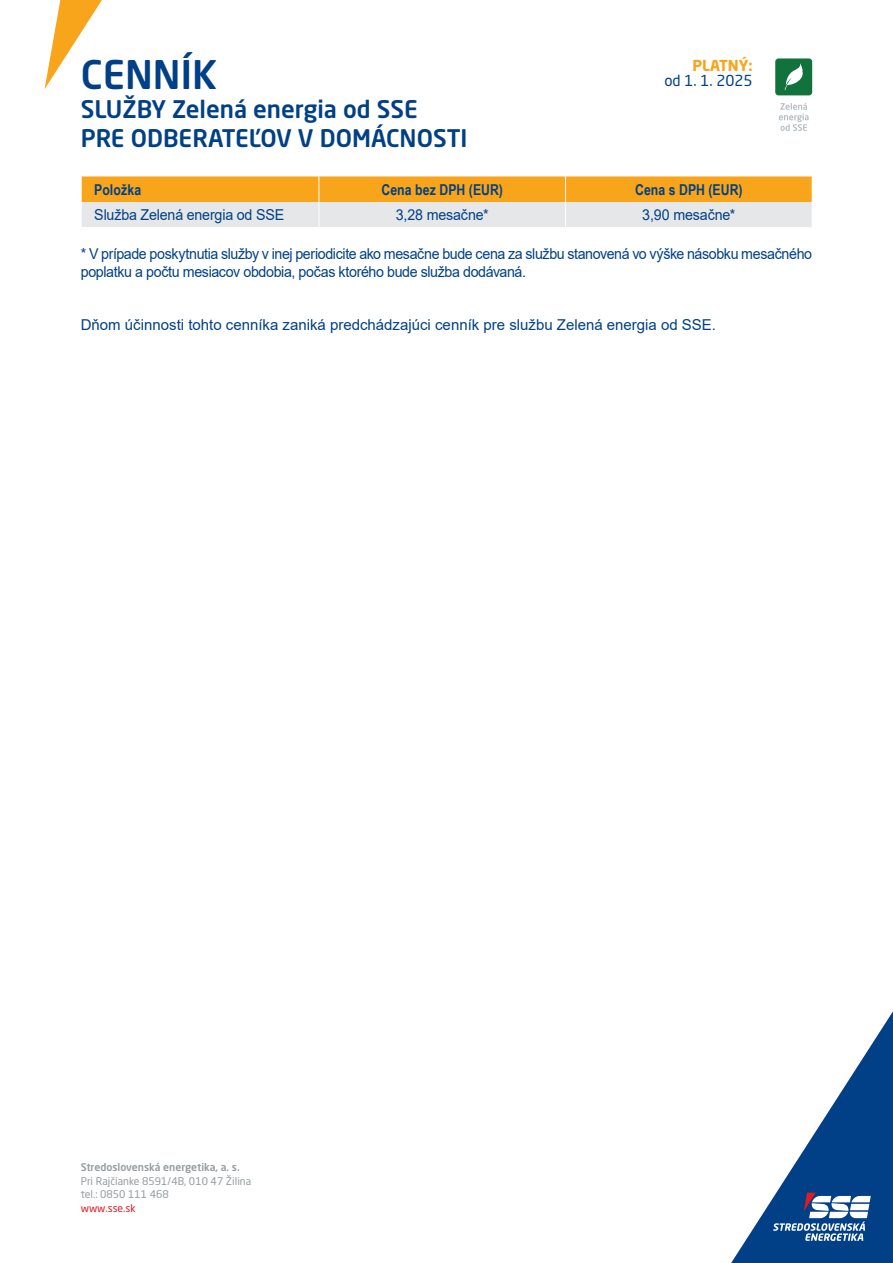
<style>
.page{position:relative;width:893px;height:1263px;background:#fff}
.page>*{position:absolute;margin:0;border:0;box-sizing:border-box;transform-origin:0 0}
.t1{font:500 39px "Neo Sans W1 G";color:#014086}
.t2{font:500 24px/28.8px "Neo Sans W1 G";color:#014086}
.t3{font:15px/18px "Arial";letter-spacing:-.02em;color:#014086;scale:.95 1}
.t4{font:15px "Arial";color:#014086}
.t5{font:700 15px "Arial Narrow";letter-spacing:.005em;color:#014086}
.t6{font:15px "Neo Sans W1 G";color:#014086}
.t7{font:700 15px "Neo Sans W1 G";color:#f9a51b}
.t8{font:10.5px/13.5px "Neo Sans W1 G";color:#959ca1}
.t9{font:500 10.5px "Neo Sans W1 G";color:#959ca1}
.t10{font:10.5px "Neo Sans W1 G";color:#e21a21}
</style>
<div class="page">
<svg style="left:81px;top:176px;width:732px;height:51px;background:#efc682"></svg>
<svg style="left:45px;top:0;width:57px;height:89px"></svg>
<svg style="left:731px;top:1011px;width:162px;height:252px"></svg>
<div style="left:775px;top:58px;width:37px;height:37px;background:#12723b;border-radius:3px"></div>
<svg style="left:785px;top:63px;width:18px;height:28px"></svg>
<svg style="left:779px;top:103px;width:30px;height:28px"></svg>
<h1 class="t1" style="left:81px;top:50px;width:138px">CENNÍK</h1>
<h2 class="t2" style="left:81px;top:94px;width:388px">SLUŽBY Zelená energia od SSE<br>PRE ODBERATEĽOV V DOMÁCNOSTI</h2>
<p class="t5" style="left:94px;top:178px;width:48px">Položka</p>
<p class="t5" style="left:381px;top:178px;width:123px">Cena bez DPH (EUR)</p>
<p class="t5" style="left:635px;top:178px;width:109px">Cena s DPH (EUR)</p>
<p class="t3" style="left:94px;top:206px;width:202px">Služba Zelená energia od SSE</p>
<p class="t3" style="left:396px;top:206px;width:99px">3,28 mesačne*</p>
<p class="t3" style="left:642px;top:206px;width:100px">3,90 mesačne*</p>
<p class="t3" style="left:81px;top:244px;width:771px">* V prípade poskytnutia služby v inej periodicite ako mesačne bude cena za službu stanovená vo výške násobku mesačného poplatku a počtu mesiacov obdobia, počas ktorého bude služba dodávaná.</p>
<p class="t4" style="left:81px;top:314px;width:637px">Dňom účinnosti tohto cenníka zaniká predchádzajúci cenník pre službu Zelená energia od SSE.</p>
<p class="t7" style="left:692px;top:56px;width:62px">PLATNÝ:</p>
<p class="t6" style="left:664px;top:72px;width:90px">od 1. 1. 2025</p>
<p class="t9" style="left:81px;top:1161px;width:161px">Stredoslovenská energetika, a. s.</p>
<p class="t8" style="left:81px;top:1174px;width:172px">Pri Rajčianke 8591/4B, 010 47 Žilina tel.: 0850 111 468</p>
<p class="t10" style="left:81px;top:1202px;width:56px">www.sse.sk</p>
</div>
